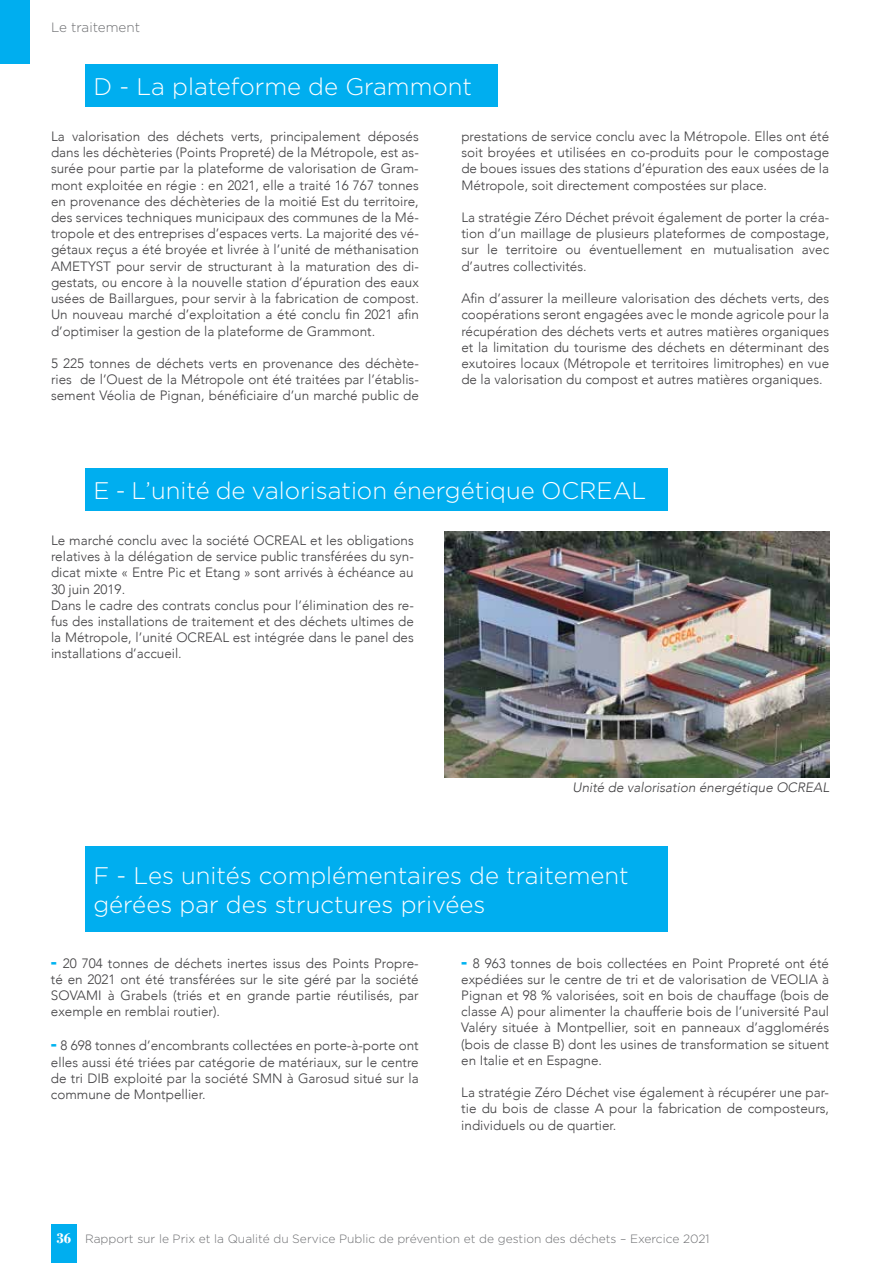
<style>
.page{position:relative;width:893px;height:1263px;background:#fff}
.page>*{position:absolute;margin:0;border:0;box-sizing:border-box;transform-origin:0 0}
.t1{font:300 24px/28.8px "Gotham";color:#fff}
.t2{font:300 13.5px/16.2px "Avenir";color:#414042;text-align:justify}
.t3{font:italic 300 13.5px "Avenir";color:#414042}
.t4{font:300 13.5px "Gotham";color:#6d6e71}
.t5{font:300 12px "Gotham";color:#6d6e71}
.s1{font-family:"Gotham";font-weight:900;font-size:15px;color:#00b3f0}
.s2{font-family:"Bodoni";font-weight:700;font-size:15px;color:#fff}
</style>
<div class="page">
<div style="left:51px;top:1225px;width:26px;height:38px;background:#00aeef"></div>
<div style="left:0;top:0;width:30px;height:64px;background:#00aeef"></div>
<div style="left:85px;top:846px;width:582px;height:85px;background:#00aeef"></div>
<div style="left:85px;top:468px;width:583px;height:42px;background:#00aeef"></div>
<img style="left:445px;top:531px;width:384px;height:246px">
<div style="left:85px;top:64px;width:412px;height:42px;background:#00aeef"></div>
<p class="t4" style="left:51px;top:19px;width:91px">Le traitement</p>
<h1 class="t1" style="left:94px;top:72px;width:380px">D - La plateforme de Grammont</h1>
<p class="t2" style="left:51px;top:128px;width:369px">La valorisation des déchets verts, principalement déposés dans les déchèteries (Points Propreté) de la Métropole, est as&shy;surée pour partie par la plateforme de valorisation de Gram&shy;mont exploitée en régie : en 2021, elle a traité 16 767 tonnes en provenance des déchèteries de la moitié Est du territoire, des services techniques municipaux des communes de la Mé&shy;tropole et des entreprises d’espaces verts. La majorité des vé&shy;gétaux reçus a été broyée et livrée à l’unité de méthanisation AMETYST pour servir de structurant à la maturation des di&shy;gestats, ou encore à la nouvelle station d’épuration des eaux usées de Baillargues, pour servir à la fabrication de compost.<br>Un nouveau marché d’exploitation a été conclu fin 2021 afin d’optimiser la gestion de la plateforme de Grammont.</p>
<p class="t2" style="left:51px;top:355px;width:369px">5 225 tonnes de déchets verts en provenance des déchète&shy;ries de l’Ouest de la Métropole ont été traitées par l’établis&shy;sement Véolia de Pignan, bénéficiaire d’un marché public de</p>
<p class="t2" style="left:461px;top:128px;width:369px">prestations de service conclu avec la Métropole. Elles ont été soit broyées et utilisées en co-produits pour le compostage de boues issues des stations d’épuration des eaux usées de la Métropole, soit directement compostées sur place.</p>
<p class="t2" style="left:461px;top:209px;width:369px">La stratégie Zéro Déchet prévoit également de porter la créa&shy;tion d’un maillage de plusieurs plateformes de compostage, sur le territoire ou éventuellement en mutualisation avec d’autres collectivités.</p>
<p class="t2" style="left:461px;top:290px;width:369px">Afin d’assurer la meilleure valorisation des déchets verts, des coopérations seront engagées avec le monde agricole pour la récupération des déchets verts et autres matières organiques et la limitation du tourisme des déchets en déterminant des exutoires locaux (Métropole et territoires limitrophes) en vue de la valorisation du compost et autres matières organiques.</p>
<h1 class="t1" style="left:94px;top:476px;width:554px">E - L’unité de valorisation énergétique OCREAL</h1>
<p class="t2" style="left:51px;top:532px;width:364px;text-align:left">Le marché conclu avec la société OCREAL et les obligations relatives à la délégation de service public transférées du syn&shy;dicat mixte « Entre Pic et Etang » sont arrivés à échéance au 30 juin 2019.<br>Dans le cadre des contrats conclus pour l’élimination des re&shy;fus des installations de traitement et des déchets ultimes de la Métropole, l’unité OCREAL est intégrée dans le panel des installations d’accueil.</p>
<p class="t3" style="left:572px;top:779px;width:258px">Unité de valorisation énergétique OCREAL</p>
<h1 class="t1" style="left:93px;top:860px;width:537px">F - Les unités complémentaires de traitement gérées par des structures privées</h1>
<p class="t2" style="left:51px;top:955px;width:369px"><span class="s1">-</span> 20 704 tonnes de déchets inertes issus des Points Propre&shy;té en 2021 ont été transférées sur le site géré par la société SOVAMI à Grabels (triés et en grande partie réutilisés, par exemple en remblai routier).</p>
<p class="t2" style="left:51px;top:1038px;width:369px"><span class="s1">-</span> 8 698 tonnes d’encombrants collectées en porte-à-porte ont elles aussi été triées par catégorie de matériaux, sur le centre de tri DIB exploité par la société SMN à Garosud situé sur la commune de Montpellier.</p>
<p class="t2" style="left:461px;top:955px;width:369px"><span class="s1">-</span> 8 963 tonnes de bois collectées en Point Propreté ont été expédiées sur le centre de tri et de valorisation de VEOLIA à Pignan et 98 % valorisées, soit en bois de chauffage (bois de classe A) pour alimenter la chaufferie bois de l’université Paul Valéry située à Montpellier, soit en panneaux d’agglomérés (bois de classe B) dont les usines de transformation se situent en Italie et en Espagne.</p>
<p class="t2" style="left:461px;top:1084px;width:369px">La stratégie Zéro Déchet vise également à récupérer une par&shy;tie du bois de classe A pour la fabrication de composteurs, individuels ou de quartier.</p>
<p class="t5" style="left:56px;top:1231px;width:655px"><span class="s2">36</span> Rapport sur le Prix et la Qualité du Service Public de prévention et de gestion des déchets – Exercice 2021</p>
</div>
